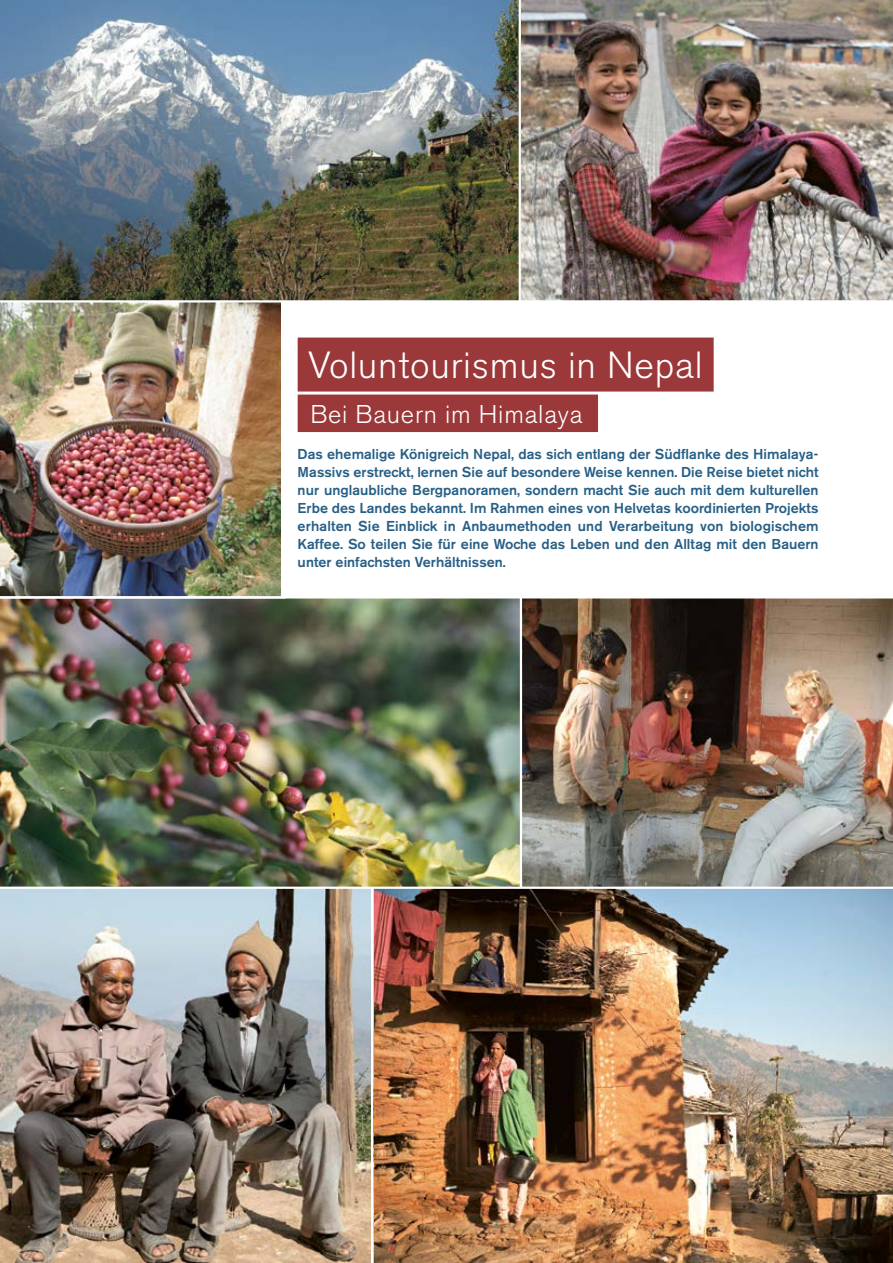
<style>
.page{position:relative;width:893px;height:1263px;background:#fff}
.page>*{position:absolute;margin:0;border:0;box-sizing:border-box;transform-origin:0 0}
.t1{font:300 37.5px "Akzidenz Grotesk BE";letter-spacing:.02em;color:#fff}
.t2{font:300 25.5px "Akzidenz Grotesk BE";letter-spacing:.03em;color:#fff}
.t3{font:500 14.25px/18px "Akzidenz Grotesk BE";letter-spacing:.005em;color:#275f86;text-align:justify}
</style>
<div class="page">
<img style="left:521px;top:0;width:372px;height:300px">
<img style="left:0;top:0;width:519px;height:300px">
<img style="left:0;top:302px;width:281px;height:294px">
<img style="left:373px;top:889px;width:520px;height:374px">
<img style="left:0;top:889px;width:371px;height:374px">
<img style="left:522px;top:598px;width:371px;height:289px">
<img style="left:0;top:598px;width:520px;height:289px">
<div style="left:298px;top:338px;width:416px;height:54px;background:#9b383a"></div>
<div style="left:298px;top:395px;width:300px;height:37px;background:#9b383a"></div>
<hr style="left:0;top:596px;width:286px;height:3px;background:#fff">
<h1 class="t1" style="left:308px;top:344px;width:396px">Voluntourismus in Nepal</h1>
<h2 class="t2" style="left:310px;top:400px;width:274px">Bei Bauern im Himalaya</h2>
<p class="t3" style="left:298px;top:445px;width:523px">Das ehemalige Königreich Nepal, das sich entlang der Südflanke des Himalaya-Massivs erstreckt, lernen Sie auf besondere Weise kennen. Die Reise bietet nicht nur unglaubliche Bergpanoramen, sondern macht Sie auch mit dem kulturellen Erbe des Landes bekannt. Im Rahmen eines von Helvetas koordinierten Projekts erhalten Sie Einblick in Anbaumethoden und Verarbeitung von biologischem Kaffee. So teilen Sie für eine Woche das Leben und den Alltag mit den Bauern unter einfachsten Verhältnissen.</p>
</div>
